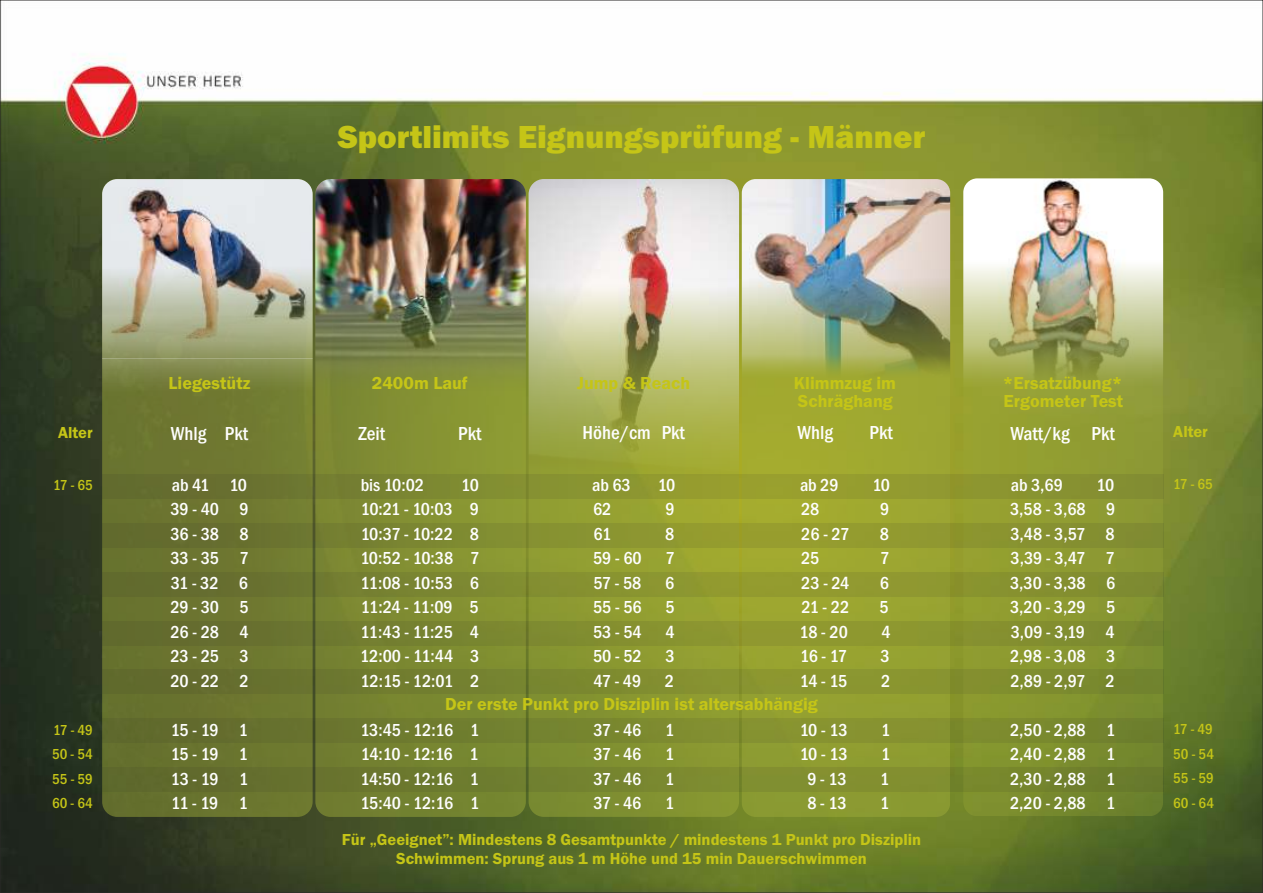
<style>
.page{position:relative;width:1263px;height:893px;background:#fff}
.page>*{position:absolute;margin:0;border:0;box-sizing:border-box;transform-origin:0 0}
.t1{font:800 33px "Franklin Gothic";color:#c5c517}
.t2{font:500 condensed 19.5px "Franklin Gothic";color:#fefefe}
.t3{font:500 condensed 18px/24.5px "Franklin Gothic";color:#fefefe;text-align:justify}
.t4{font:600 18px "Franklin Gothic";color:#c5c517}
.t5{font:600 16.5px/18.8px "Franklin Gothic";color:#c5c517;text-align:center}
.t6{font:500 condensed 15px/24.5px "Franklin Gothic";color:#c5c517;text-align:justify}
</style>
<div class="page">
<img style="left:2px;top:53px;width:1259px;height:838px">
<div style="left:102px;top:179px;width:211px;height:638px;background:#6b742f;border-radius:15px"></div>
<img style="left:102px;top:179px;width:211px;height:393px">
<div style="left:315px;top:179px;width:211px;height:638px;background:#9fac3b;border-radius:15px;opacity:.5"></div>
<img style="left:315px;top:179px;width:211px;height:256px">
<div style="left:529px;top:179px;width:210px;height:638px;background:#9fac3b;border-radius:15px;opacity:.5"></div>
<img style="left:529px;top:179px;width:210px;height:382px">
<div style="left:742px;top:179px;width:208px;height:638px;background:#9fac3b;border-radius:14px;opacity:.5"></div>
<img style="left:742px;top:179px;width:208px;height:208px">
<div style="left:963px;top:178px;width:200px;height:638px;background:#9fac3b;border-radius:14px;opacity:.3"></div>
<img style="left:963px;top:178px;width:200px;height:275px">
<div style="left:102px;top:767px;width:1061px;height:25px;background:#2b2a29;opacity:.1"></div>
<div style="left:102px;top:719px;width:1061px;height:24px;background:#2b2a29;opacity:.1"></div>
<div style="left:102px;top:670px;width:1061px;height:24px;background:#2b2a29;opacity:.1"></div>
<div style="left:102px;top:474px;width:1061px;height:24px;background:#2b2a29;opacity:.1"></div>
<div style="left:102px;top:523px;width:1061px;height:24px;background:#2b2a29;opacity:.1"></div>
<div style="left:102px;top:572px;width:1061px;height:25px;background:#2b2a29;opacity:.1"></div>
<div style="left:102px;top:621px;width:1061px;height:24px;background:#2b2a29;opacity:.1"></div>
<h1 class="t1" style="left:338px;top:125px;width:589px">Sportlimits Eignungsprüfung - Männer</h1>
<p class="t5" style="left:58px;top:424px;width:36px">Alter</p>
<p class="t6" style="left:53px;top:474px;width:41px">17 - 65</p>
<p class="t6" style="left:52px;top:719px;width:42px">17 - 49<br>50 - 54<br>55 - 59<br>60 - 64</p>
<p class="t4" style="left:169px;top:376px;width:83px">Liegestütz</p>
<p class="t2" style="left:171px;top:426px;width:79px">Whlg Pkt</p>
<p class="t3" style="left:170px;top:474px;width:80px">ab 41 10<br>39 - 40 9<br>36 - 38 8<br>33 - 35 7<br>31 - 32 6<br>29 - 30 5<br>26 - 28 4<br>23 - 25 3<br>20 - 22 2</p>
<p class="t3" style="left:171px;top:719px;width:79px">15 - 19 1<br>15 - 19 1<br>13 - 19 1<br>11 - 19 1</p>
<p class="t4" style="left:372px;top:376px;width:97px">2400m Lauf</p>
<p class="t2" style="left:358px;top:426px;width:28px">Zeit</p>
<p class="t2" style="left:458px;top:426px;width:25px">Pkt</p>
<p class="t3" style="left:361px;top:474px;width:65px">bis 10:02</p>
<p class="t4" style="left:577px;top:376px;width:115px">Jump &amp; Reach</p>
<p class="t2" style="left:583px;top:426px;width:104px">Höhe/cm Pkt</p>
<p class="t3" style="left:592px;top:474px;width:40px">ab 63</p>
<p class="t3" style="left:658px;top:474px;width:19px">10</p>
<p class="t3" style="left:593px;top:498px;width:20px">62</p>
<p class="t3" style="left:665px;top:498px;width:11px">9</p>
<p class="t3" style="left:593px;top:523px;width:19px">61</p>
<p class="t3" style="left:665px;top:523px;width:11px">8</p>
<p class="t3" style="left:593px;top:547px;width:50px">59 - 60</p>
<p class="t3" style="left:665px;top:547px;width:11px">7</p>
<p class="t3" style="left:593px;top:572px;width:50px">57 - 58</p>
<p class="t3" style="left:665px;top:572px;width:11px">6</p>
<p class="t3" style="left:593px;top:596px;width:50px">55 - 56</p>
<p class="t3" style="left:665px;top:596px;width:11px">5</p>
<p class="t3" style="left:593px;top:621px;width:50px">53 - 54</p>
<p class="t3" style="left:665px;top:621px;width:11px">4</p>
<p class="t3" style="left:593px;top:645px;width:50px">50 - 52</p>
<p class="t3" style="left:665px;top:645px;width:11px">3</p>
<p class="t3" style="left:593px;top:670px;width:49px">47 - 49</p>
<p class="t3" style="left:665px;top:670px;width:11px">2</p>
<p class="t3" style="left:593px;top:719px;width:50px">37 - 46</p>
<p class="t3" style="left:665px;top:719px;width:11px">1</p>
<p class="t3" style="left:593px;top:743px;width:50px">37 - 46</p>
<p class="t3" style="left:665px;top:743px;width:11px">1</p>
<p class="t3" style="left:593px;top:768px;width:50px">37 - 46</p>
<p class="t3" style="left:665px;top:768px;width:11px">1</p>
<p class="t3" style="left:593px;top:792px;width:50px">37 - 46</p>
<p class="t3" style="left:665px;top:792px;width:11px">1</p>
<p class="t4" style="left:794px;top:376px;width:104px">Klimmzug im</p>
<p class="t2" style="left:797px;top:426px;width:37px">Whlg</p>
<p class="t2" style="left:869px;top:426px;width:25px">Pkt</p>
<p class="t3" style="left:800px;top:474px;width:40px">ab 29</p>
<p class="t3" style="left:872px;top:474px;width:19px">10</p>
<p class="t3" style="left:801px;top:498px;width:20px">28</p>
<p class="t3" style="left:880px;top:498px;width:11px">9</p>
<p class="t3" style="left:801px;top:523px;width:50px">26 - 27</p>
<p class="t3" style="left:880px;top:523px;width:11px">8</p>
<p class="t3" style="left:801px;top:547px;width:20px">25</p>
<p class="t3" style="left:880px;top:547px;width:11px">7</p>
<p class="t3" style="left:801px;top:572px;width:50px">23 - 24</p>
<p class="t3" style="left:880px;top:572px;width:11px">6</p>
<p class="t3" style="left:801px;top:596px;width:49px">21 - 22</p>
<p class="t3" style="left:879px;top:596px;width:11px">5</p>
<p class="t3" style="left:799px;top:621px;width:50px">18 - 20</p>
<p class="t3" style="left:881px;top:621px;width:11px">4</p>
<p class="t3" style="left:800px;top:645px;width:48px">16 - 17</p>
<p class="t3" style="left:881px;top:645px;width:11px">3</p>
<p class="t3" style="left:800px;top:670px;width:49px">14 - 15</p>
<p class="t3" style="left:881px;top:670px;width:11px">2</p>
<p class="t3" style="left:800px;top:719px;width:49px">10 - 13</p>
<p class="t3" style="left:881px;top:719px;width:11px">1</p>
<p class="t3" style="left:800px;top:743px;width:49px">10 - 13</p>
<p class="t3" style="left:881px;top:743px;width:11px">1</p>
<p class="t3" style="left:807px;top:768px;width:41px">9 - 13</p>
<p class="t3" style="left:880px;top:768px;width:11px">1</p>
<p class="t3" style="left:807px;top:792px;width:41px">8 - 13</p>
<p class="t3" style="left:880px;top:792px;width:11px">1</p>
<p class="t4" style="left:798px;top:395px;width:96px">Schräghang</p>
<p class="t3" style="left:360px;top:474px;width:121px;text-indent:101px">10<br>10:21 - 10:03 9<br>10:37 - 10:22 8<br>10:52 - 10:38 7<br>11:08 - 10:53 6<br>11:24 - 11:09 5<br>11:43 - 11:25 4<br>12:00 - 11:44 3<br>12:15 - 12:01 2</p>
<p class="t3" style="left:360px;top:719px;width:120px">13:45 - 12:16 1<br>14:10 - 12:16 1<br>14:50 - 12:16 1<br>15:40 - 12:16 1</p>
<p class="t4" style="left:445px;top:698px;width:374px">Der erste Punkt pro Disziplin ist altersabhängig</p>
<p class="t4" style="left:1003px;top:376px;width:121px">*Ersatzübung*</p>
<p class="t2" style="left:1010px;top:426px;width:106px">Watt/kg Pkt</p>
<p class="t3" style="left:1011px;top:474px;width:54px">ab 3,69</p>
<p class="t4" style="left:1003px;top:394px;width:121px">Ergometer Test</p>
<p class="t3" style="left:1010px;top:474px;width:107px;text-indent:87px">10<br>3,58 - 3,68 9<br>3,48 - 3,57 8<br>3,39 - 3,47 7<br>3,30 - 3,38 6<br>3,20 - 3,29 5<br>3,09 - 3,19 4<br>2,98 - 3,08 3<br>2,89 - 2,97 2</p>
<p class="t3" style="left:1010px;top:719px;width:107px">2,50 - 2,88 1<br>2,40 - 2,88 1<br>2,30 - 2,88 1<br>2,20 - 2,88 1</p>
<p class="t5" style="left:1173px;top:424px;width:36px">Alter</p>
<p class="t6" style="left:1173px;top:473px;width:41px">17 - 65</p>
<p class="t6" style="left:1173px;top:718px;width:42px">17 - 49<br>50 - 54<br>55 - 59<br>60 - 64</p>
<p class="t5" style="left:342px;top:831px;width:581px">Für „Geeignet”: Mindestens 8 Gesamtpunkte / mindestens 1 Punkt pro Disziplin<br>Schwimmen: Sprung aus 1 m Höhe und 15 min Dauerschwimmen</p>
</div>
